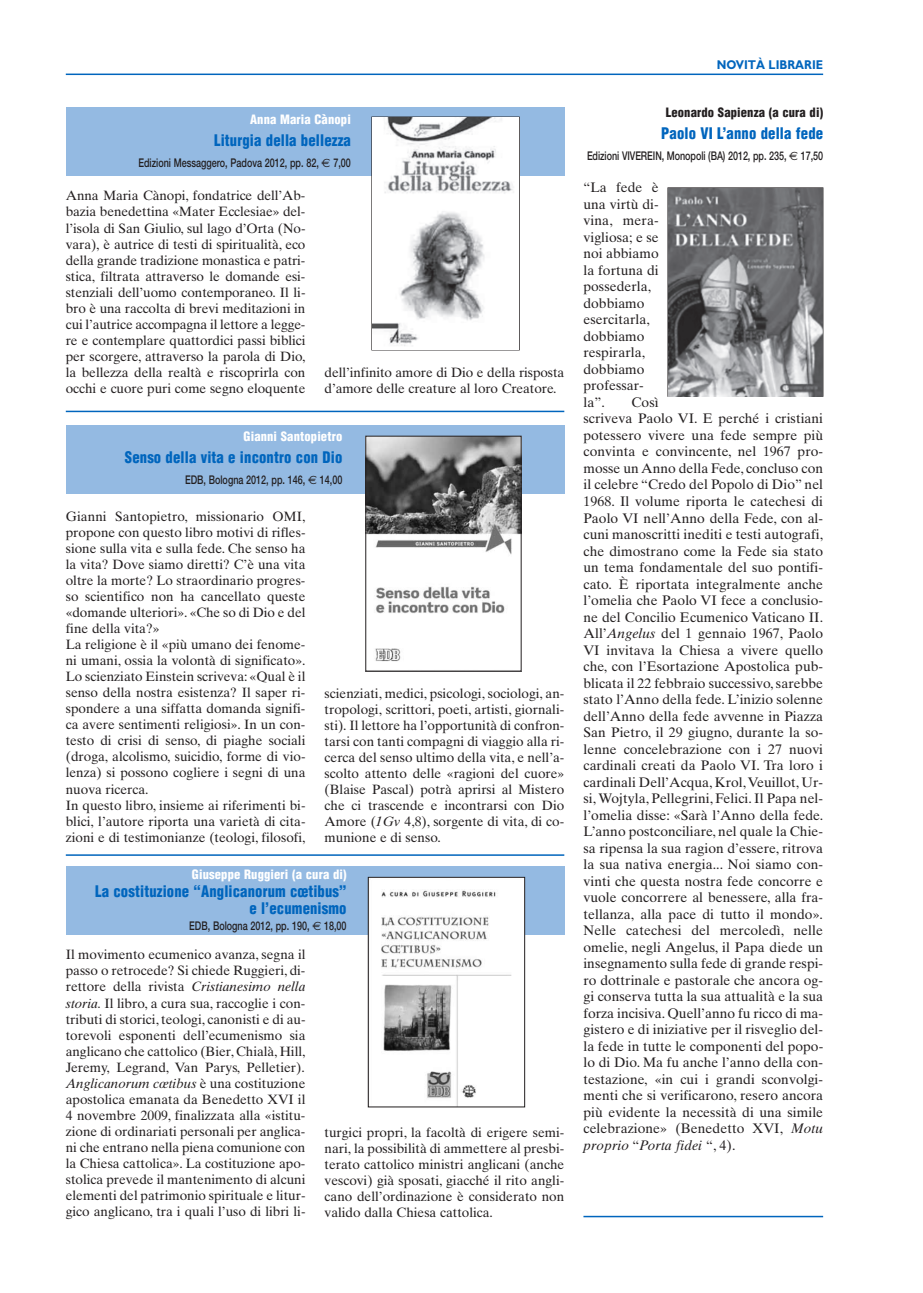
<style>
.page{position:relative;width:923px;height:1293px;background:#fff}
.page>*{position:absolute;margin:0;border:0;box-sizing:border-box;transform-origin:0 0}
.t1{font:900 condensed 15.6px/16.5px "Helvetica";letter-spacing:.01em;color:#0065bd;text-align:right;scale:.94 1}
.t2{font:13.8px/16.5px "Times Ten";letter-spacing:.005em;color:#231f20}
.t3{font:13.5px/16px "Times Ten";color:#231f20;text-align:justify}
.t4{font:700 12.75px "Gill Sans";color:#0065bd;scale:.9 1}
.t5{font:900 condensed 12.6px "Helvetica";letter-spacing:.01em;color:#fff}
.t6{font:900 condensed 12.6px "Helvetica";letter-spacing:.01em;color:#231f20}
.t7{font:500 12px "Helvetica Neue";color:#231f20;scale:.75 1}
.s1{font-family:"Euro Sans";font-weight:400}
.s2{font-style:italic}
</style>
<div class="page">
<hr style="left:66px;top:74px;width:757px;height:1px;background:#0065bd">
<div style="left:66px;top:107px;width:498px;height:68px;background:#94bae2"></div>
<img style="left:372px;top:117px;width:147px;height:229px">
<hr style="left:66px;top:410px;width:498px;height:2px;background:#0065bd">
<hr style="left:66px;top:854px;width:498px;height:1px;background:#0065bd">
<div style="left:66px;top:866px;width:498px;height:68px;background:#94bae2"></div>
<img style="left:370px;top:879px;width:153px;height:226px">
<div style="left:368px;top:877px;width:157px;height:230px;border:1px solid #231f20"></div>
<div style="left:66px;top:425px;width:498px;height:68px;background:#94bae2"></div>
<img style="left:367px;top:438px;width:152px;height:224px">
<div style="left:365px;top:436px;width:156px;height:235px;border:1px solid #231f20"></div>
<img style="left:668px;top:188px;width:154px;height:208px">
<hr style="left:583px;top:1215px;width:240px;height:2px;background:#0065bd">
<p class="t5" style="left:250px;top:115px;width:102px">Anna Maria Cànopi</p>
<p class="t1" style="left:214px;top:134px;width:147px">Liturgia della bellezza</p>
<p class="t7" style="left:138px;top:158px;width:285px">Edizioni Messaggero, Padova 2012, pp. 82, <span class="s1">€</span> 7,00</p>
<p class="t3" style="left:66px;top:189px;width:241px">Anna Maria Cànopi, fondatrice dell’Ab&shy;bazia benedettina «Mater Ecclesiae» del&shy;l’isola di San Giulio, sul lago d’Orta (No&shy;vara), è autrice di testi di spiritualità, eco della grande tradizione monastica e patri&shy;stica, filtrata attraverso le domande esi&shy;stenziali dell’uomo contemporaneo. Il li&shy;bro è una raccolta di brevi meditazioni in cui l’autrice accompagna il lettore a legge&shy;re e contemplare quattordici passi biblici per scorgere, attraverso la parola di Dio, la bellezza della realtà e riscoprirla con occhi e cuore puri come segno eloquente</p>
<p class="t3" style="left:324px;top:365px;width:241px">dell’infinito amore di Dio e della risposta d’amore delle creature al loro Creatore.</p>
<p class="t5" style="left:243px;top:431px;width:100px">Gianni Santopietro</p>
<p class="t1" style="left:125px;top:450px;width:233px">Senso della vita e incontro con Dio</p>
<p class="t7" style="left:185px;top:475px;width:211px">EDB, Bologna 2012, pp. 146, <span class="s1">€</span> 14,00</p>
<p class="t3" style="left:66px;top:509px;width:241px;text-align:left">Gianni Santopietro, missionario OMI, propone con questo libro motivi di rifles&shy;sione sulla vita e sulla fede. Che senso ha la vita? Dove siamo diretti? C’è una vita oltre la morte? Lo straordinario progres&shy;so scientifico non ha cancellato queste «domande ulteriori». «Che so di Dio e del fine della vita?»<br>La religione è il «più umano dei fenome&shy;ni umani, ossia la volontà di significato».<br>Lo scienziato Einstein scriveva: «Qual è il senso della nostra esistenza? Il saper ri&shy;spondere a una siffatta domanda signifi&shy;ca avere sentimenti religiosi». In un con&shy;testo di crisi di senso, di piaghe sociali (droga, alcolismo, suicidio, forme di vio&shy;lenza) si possono cogliere i segni di una nuova ricerca.<br>In questo libro, insieme ai riferimenti bi&shy;blici, l’autore riporta una varietà di cita&shy;zioni e di testimonianze (teologi, filosofi,</p>
<p class="t3" style="left:324px;top:686px;width:241px">scienziati, medici, psicologi, sociologi, an&shy;tropologi, scrittori, poeti, artisti, giornali&shy;sti). Il lettore ha l’opportunità di confron&shy;tarsi con tanti compagni di viaggio alla ri&shy;cerca del senso ultimo della vita, e nell’a&shy;scolto attento delle «ragioni del cuore» (Blaise Pascal) potrà aprirsi al Mistero che ci trascende e incontrarsi con Dio Amore (<span class="s2">1Gv</span> 4,8), sorgente di vita, di co&shy;munione e di senso.</p>
<p class="t5" style="left:192px;top:869px;width:156px">Giuseppe Ruggieri (a cura di)</p>
<p class="t1" style="left:95px;top:884px;width:269px">La costituzione “Anglicanorum cœtibus” e l’ecumenismo</p>
<p class="t7" style="left:189px;top:921px;width:211px">EDB, Bologna 2012, pp. 190, <span class="s1">€</span> 18,00</p>
<p class="t3" style="left:66px;top:948px;width:241px">Il movimento ecumenico avanza, segna il passo o retrocede? Si chiede Ruggieri, di&shy;rettore della rivista <span class="s2">Cristianesimo nella storia.</span> Il libro, a cura sua, raccoglie i con&shy;tributi di storici, teologi, canonisti e di au&shy;torevoli esponenti dell’ecumenismo sia anglicano che cattolico (Bier, Chialà, Hill, Jeremy, Legrand, Van Parys, Pelletier).<br><span class="s2">Anglicanorum cœtibus</span> è una costituzione apostolica emanata da Benedetto XVI il 4 novembre 2009, finalizzata alla «istitu&shy;zione di ordinariati personali per anglica&shy;ni che entrano nella piena comunione con la Chiesa cattolica». La costituzione apo&shy;stolica prevede il mantenimento di alcuni elementi del patrimonio spirituale e litur&shy;gico anglicano, tra i quali l’uso di libri li-</p>
<p class="t3" style="left:324px;top:1125px;width:241px">turgici propri, la facoltà di erigere semi&shy;nari, la possibilità di ammettere al presbi&shy;terato cattolico ministri anglicani (anche vescovi) già sposati, giacché il rito angli&shy;cano dell’ordinazione è considerato non valido dalla Chiesa cattolica.</p>
<p class="t4" style="left:716px;top:61px;width:120px">NOVITÀ LIBRARIE</p>
<p class="t6" style="left:665px;top:107px;width:159px">Leonardo Sapienza (a cura di)</p>
<p class="t1" style="left:661px;top:126px;width:174px">Paolo VI L’anno della fede</p>
<p class="t7" style="left:587px;top:151px;width:316px">Edizioni VIVEREIN, Monopoli (BA) 2012, pp. 235, <span class="s1">€</span> 17,50</p>
<p class="t2" style="left:583px;top:181px;width:77px">“La fede è una virtù di&shy;vina, mera&shy;vigliosa; e se noi abbiamo la fortuna di possederla, dobbiamo esercitarla, dobbiamo respirarla, dobbiamo professar&shy;la”.</p>
<p class="t2" style="left:583px;top:395px;width:241px;text-indent:48px">Così<br>scriveva Paolo VI. E perché i cristiani potessero vivere una fede sempre più convinta e convincente, nel 1967 pro&shy;mosse un Anno della Fede, concluso con il celebre “Credo del Popolo di Dio” nel 1968. Il volume riporta le catechesi di Paolo VI nell’Anno della Fede, con al&shy;cuni manoscritti inediti e testi autografi, che dimostrano come la Fede sia stato un tema fondamentale del suo pontifi&shy;cato. È riportata integralmente anche l’omelia che Paolo VI fece a conclusio&shy;ne del Concilio Ecumenico Vaticano II.<br>All’<span class="s2">Angelus</span> del 1 gennaio 1967, Paolo VI invitava la Chiesa a vivere quello che, con l’Esortazione Apostolica pub&shy;blicata il 22 febbraio successivo, sarebbe stato l’Anno della fede. L’inizio solenne dell’Anno della fede avvenne in Piazza San Pietro, il 29 giugno, durante la so&shy;lenne concelebrazione con i 27 nuovi cardinali creati da Paolo VI. Tra loro i cardinali Dell’Acqua, Krol, Veuillot, Ur&shy;si, Wojtyla, Pellegrini, Felici. Il Papa nel&shy;l’omelia disse: «Sarà l’Anno della fede.<br>L’anno postconciliare, nel quale la Chie&shy;sa ripensa la sua ragion d’essere, ritrova la sua nativa energia... Noi siamo con&shy;vinti che questa nostra fede concorre e vuole concorrere al benessere, alla fra&shy;tellanza, alla pace di tutto il mondo».<br>Nelle catechesi del mercoledì, nelle omelie, negli Angelus, il Papa diede un insegnamento sulla fede di grande respi&shy;ro dottrinale e pastorale che ancora og&shy;gi conserva tutta la sua attualità e la sua forza incisiva. Quell’anno fu ricco di ma&shy;gistero e di iniziative per il risveglio del&shy;la fede in tutte le componenti del popo&shy;lo di Dio. Ma fu anche l’anno della con&shy;testazione, «in cui i grandi sconvolgi&shy;menti che si verificarono, resero ancora più evidente la necessità di una simile celebrazione» (Benedetto XVI, <span class="s2">Motu proprio</span> “<span class="s2">Porta fidei</span> “, 4).</p>
</div>
